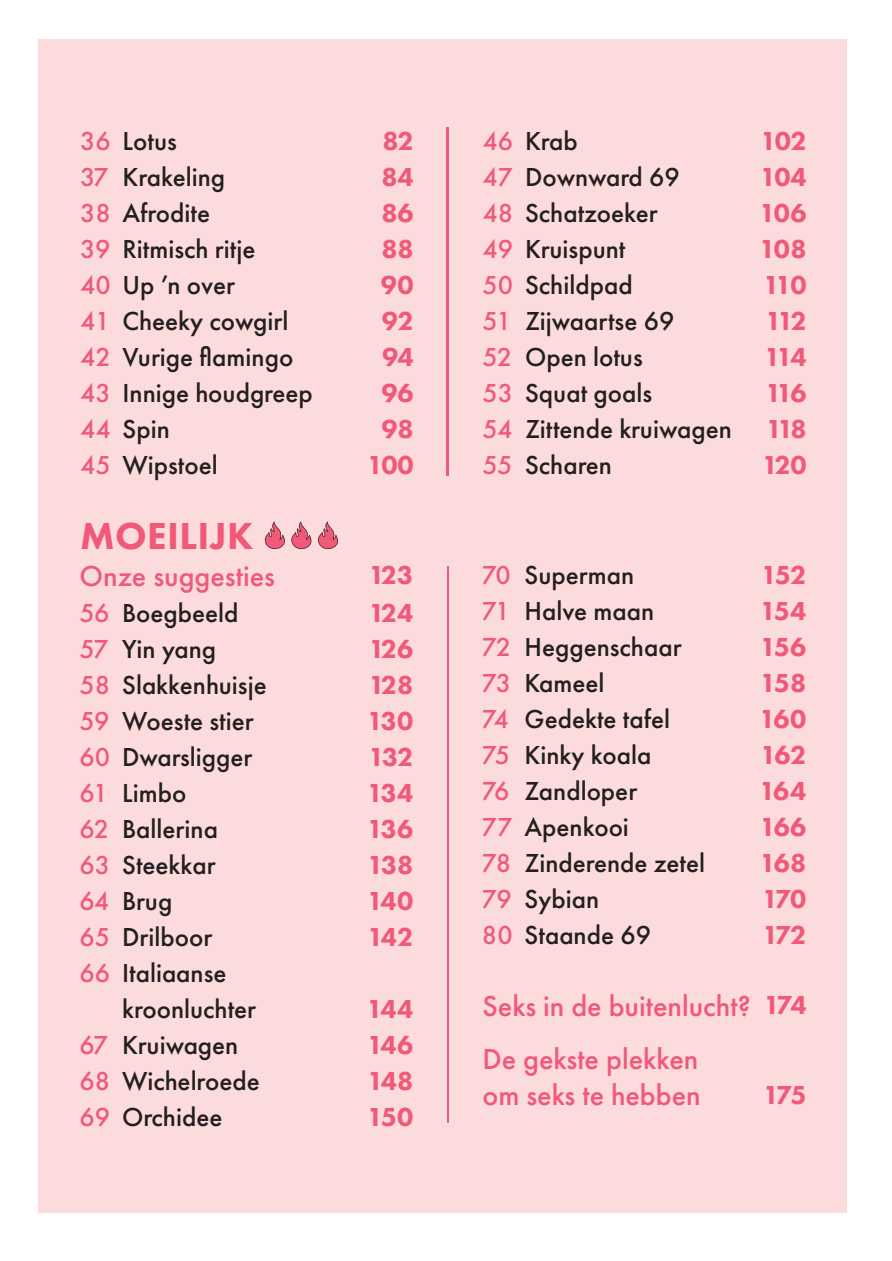
<style>
.page{position:relative;width:892px;height:1261px;background:#fff}
.page>*{position:absolute;margin:0;border:0;box-sizing:border-box;transform-origin:0 0}
.t1{font:800 39px "Futura PT";letter-spacing:.01em;color:#f05977}
.t2{font:500 30px/53.1px "Futura PT";color:#f05977}
.t3{font:500 27px/36px "Futura PT";color:#231f20}
.t4{font:800 27px/36px "Futura PT";letter-spacing:-.075em;color:#f05977;text-align:justify}
.t5{font:800 27px/36px "Futura PT";color:#f05977;text-align:center}
.s1{color:#f05977}
</style>
<div class="page">
<div style="left:39px;top:39px;width:808px;height:1173px;background:#fcdbdc"></div>
<svg style="left:265px;top:521px;width:20px;height:29px"></svg>
<svg style="left:291px;top:521px;width:20px;height:29px"></svg>
<svg style="left:318px;top:521px;width:20px;height:29px"></svg>
<hr style="left:447px;top:127px;width:2px;height:349px;background:#f05977">
<hr style="left:447px;top:566px;width:1px;height:557px;background:#f05977">
<p class="t3" style="left:80px;top:123px;width:234px"><span class="s1">36</span> Lotus<br><span class="s1">37</span> Krakeling<br><span class="s1">38</span> Afrodite<br><span class="s1">39</span> Ritmisch ritje<br><span class="s1">40</span> Up ’n over<br><span class="s1">41</span> Cheeky cowgirl<br><span class="s1">42</span> Vurige flamingo<br><span class="s1">43</span> Innige houdgreep<br><span class="s1">44</span> Spin<br><span class="s1">45</span> Wipstoel</p>
<p class="t5" style="left:367px;top:123px;width:48px">82<br>84<br>86<br>88<br>90<br>92<br>94<br>96<br>98<br>100</p>
<p class="t3" style="left:482px;top:123px;width:251px"><span class="s1">46</span> Krab<br><span class="s1">47</span> Downward 69<br><span class="s1">48</span> Schatzoeker<br><span class="s1">49</span> Kruispunt<br><span class="s1">50</span> Schildpad<br><span class="s1">51</span> Zijwaartse 69<br><span class="s1">52</span> Open lotus<br><span class="s1">53</span> Squat goals<br><span class="s1">54</span> Zittende kruiwagen<br><span class="s1">55</span> Scharen</p>
<p class="t4" style="left:759px;top:123px;width:49px">102<br>104<br>106<br>108<br>110<br>112<br>114<br>116<br>118<br>120</p>
<h1 class="t1" style="left:80px;top:512px;width:174px">MOEILIJK</h1>
<p class="t2" style="left:79px;top:549px;width:197px">Onze suggesties</p>
<p class="t4" style="left:368px;top:556px;width:46px">123</p>
<p class="t3" style="left:79px;top:594px;width:189px"><span class="s1">56</span> Boegbeeld<br><span class="s1">57</span> Yin yang<br><span class="s1">58</span> Slakkenhuisje<br><span class="s1">59</span> Woeste stier<br><span class="s1">60</span> Dwarsligger<br><span class="s1">61</span> Limbo<br><span class="s1">62</span> Ballerina<br><span class="s1">63</span> Steekkar<br><span class="s1">64</span> Brug<br><span class="s1">65</span> Drilboor<br><span class="s1">66</span> Italiaanse</p>
<p class="t3" style="left:79px;top:990px;width:182px;text-indent:43px">kroonluchter<br><span class="s1">67</span> Kruiwagen<br><span class="s1">68</span> Wichelroede<br><span class="s1">69</span> Orchidee</p>
<p class="t4" style="left:367px;top:594px;width:48px">124<br>126<br>128<br>130<br>132<br>134<br>136<br>138<br>140<br>142</p>
<p class="t4" style="left:367px;top:990px;width:48px">144<br>146<br>148<br>150</p>
<p class="t3" style="left:482px;top:556px;width:224px"><span class="s1">70</span> Superman<br><span class="s1">71</span> Halve maan<br><span class="s1">72</span> Heggenschaar<br><span class="s1">73</span> Kameel<br><span class="s1">74</span> Gedekte tafel<br><span class="s1">75</span> Kinky koala<br><span class="s1">76</span> Zandloper<br><span class="s1">77</span> Apenkooi<br><span class="s1">78</span> Zinderende zetel<br><span class="s1">79</span> Sybian<br><span class="s1">80</span> Staande 69</p>
<p class="t4" style="left:759px;top:556px;width:48px">152<br>154<br>156<br>158<br>160<br>162<br>164<br>166<br>168<br>170<br>172</p>
<p class="t2" style="left:482px;top:979px;width:270px">Seks in de buitenlucht?<br>De gekste plekken</p>
<p class="t2" style="left:482px;top:1068px;width:220px">om seks te hebben</p>
<p class="t4" style="left:763px;top:986px;width:44px">174</p>
<p class="t4" style="left:763px;top:1076px;width:45px">175</p>
</div>
